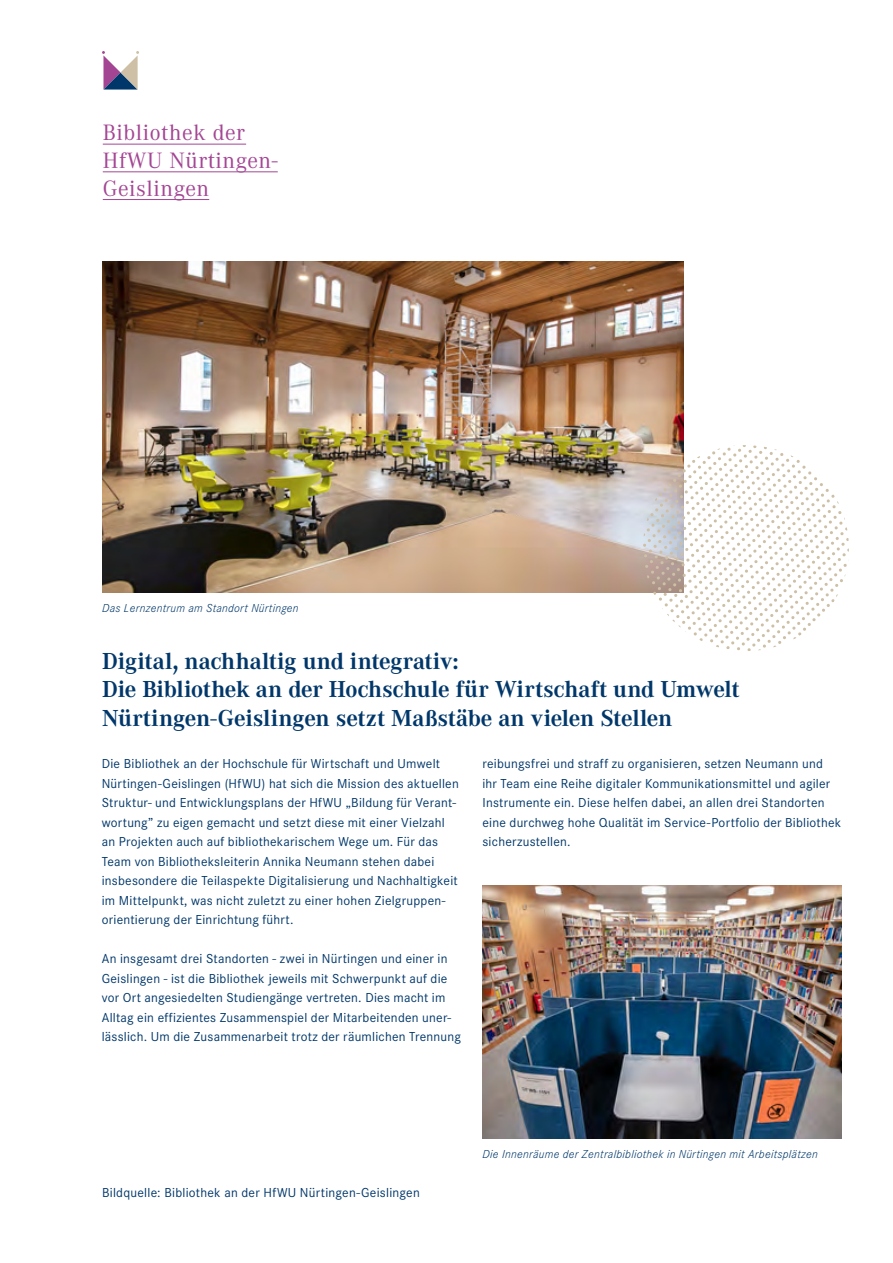
<style>
.page{position:relative;width:893px;height:1263px;background:#fff}
.page>*{position:absolute;margin:0;border:0;box-sizing:border-box;transform-origin:0 0}
.t1{font:700 24px "Corporate A";letter-spacing:-.01em;color:#00376a}
.t2{font:23.1px/27.8px "Corporate A";letter-spacing:.025em;color:#a44694}
.Fließtext{font:13.5px/19.5px "Corporate S";letter-spacing:.015em;color:#00376a}
.Fließtext-2{font:italic 300 12px "Corporate S";letter-spacing:.025em;color:#00376a}
</style>
<div class="page">
<hr style="left:103px;top:144px;width:143px;height:1px;background:#a44694">
<hr style="left:103px;top:172px;width:175px;height:1px;background:#a44694">
<hr style="left:103px;top:199px;width:106px;height:1px;background:#a44694">
<svg style="left:102px;top:51px;width:37px;height:39px"></svg>
<img style="left:102px;top:261px;width:581px;height:332px">
<img style="left:482px;top:885px;width:360px;height:254px">
<svg style="left:633px;top:445px;width:216px;height:206px"></svg>
<h2 class="t2" style="left:103px;top:119px;width:176px">Bibliothek der<br>HfWU Nürtingen-<br>Geislingen</h2>
<p class="Fließtext-2" style="left:102px;top:601px;width:198px">Das Lernzentrum am Standort Nürtingen</p>
<p class="t1" style="left:102px;top:648px;width:358px">Digital, nachhaltig und integrativ:</p>
<p class="t1" style="left:102px;top:676px;width:639px">Die Bibliothek an der Hochschule für Wirtschaft und Umwelt</p>
<p class="t1" style="left:102px;top:705px;width:572px">Nürtingen-Geislingen setzt Maßstäbe an vielen Stellen</p>
<p class="Fließtext" style="left:102px;top:754px;width:359px">Die Bibliothek an der Hochschule für Wirtschaft und Umwelt Nürtingen-Geislingen (HfWU) hat sich die Mission des aktuellen Struktur- und Entwicklungsplans der HfWU „Bildung für Verant&shy;wortung” zu eigen gemacht und setzt diese mit einer Vielzahl an Projekten auch auf bibliothekarischem Wege um. Für das Team von Bibliotheksleiterin Annika Neumann stehen dabei insbesondere die Teilaspekte Digitalisierung und Nachhaltigkeit im Mittelpunkt, was nicht zuletzt zu einer hohen Zielgruppen&shy;orientierung der Einrichtung führt.</p>
<p class="Fließtext" style="left:102px;top:949px;width:361px">An insgesamt drei Standorten - zwei in Nürtingen und einer in Geislingen - ist die Bibliothek jeweils mit Schwerpunkt auf die vor Ort angesiedelten Studiengänge vertreten. Dies macht im Alltag ein effizientes Zusammenspiel der Mitarbeitenden uner&shy;lässlich. Um die Zusammenarbeit trotz der räumlichen Trennung</p>
<p class="Fließtext" style="left:482px;top:754px;width:360px">reibungsfrei und straff zu organisieren, setzen Neumann und<br>ihr Team eine Reihe digitaler Kommunikationsmittel und agiler Instrumente ein. Diese helfen dabei, an allen drei Standorten eine durchweg hohe Qualität im Service-Portfolio der Bibliothek sicherzustellen.</p>
<p class="Fließtext" style="left:102px;top:1183px;width:319px">Bildquelle: Bibliothek an der HfWU Nürtingen-Geislingen</p>
<p class="Fließtext-2" style="left:482px;top:1147px;width:337px">Die Innenräume der Zentralbibliothek in Nürtingen mit Arbeitsplätzen</p>
</div>
